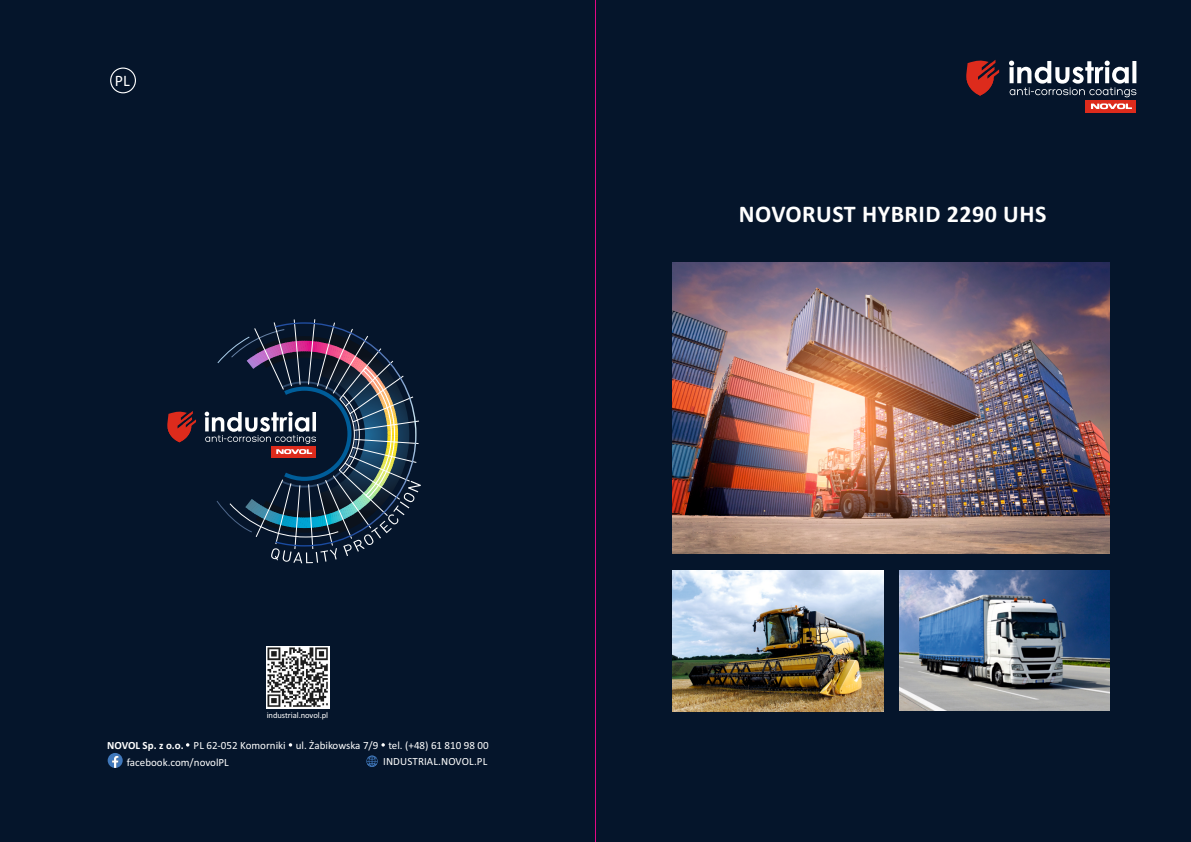
<style>
.page{position:relative;width:1191px;height:842px;background:#05152b}
.page>*{position:absolute;margin:0;border:0;box-sizing:border-box;transform-origin:0 0}
.t1{font:700 24px "Calibri";letter-spacing:.02em;color:#fff}
.t2{font:16px "Calibri";color:#fff}
.t3{font:11px "Calibri";color:#fff}
.t4{font:8.6px "Calibri";letter-spacing:-.01em;color:#fff}
.s1{font-weight:700}
</style>
<div class="page">
<img style="left:267px;top:646px;width:62px;height:63px">
<svg style="left:366px;top:756px;width:12px;height:11px"></svg>
<svg style="left:186px;top:743px;width:3px;height:4px"></svg>
<svg style="left:289px;top:743px;width:3px;height:4px"></svg>
<svg style="left:381px;top:743px;width:4px;height:4px"></svg>
<div style="left:110px;top:68px;width:26px;height:25px;border:1px solid #fff;border-radius:50%"></div>
<svg style="left:108px;top:753px;width:15px;height:15px"></svg>
<svg style="left:1009px;top:61px;width:127px;height:36px"></svg>
<div style="left:1085px;top:100px;width:51px;height:13px;background:#dd2b1c"></div>
<svg style="left:1091px;top:103px;width:41px;height:6px"></svg>
<svg style="left:167px;top:411px;width:29px;height:31px"></svg>
<svg style="left:966px;top:60px;width:33px;height:36px"></svg>
<svg style="left:205px;top:319px;width:216px;height:244px"></svg>
<hr style="left:595px;top:0;width:1px;height:842px;background:#e10886">
<img style="left:672px;top:570px;width:211px;height:141px">
<img style="left:672px;top:262px;width:437px;height:292px">
<img style="left:899px;top:571px;width:210px;height:140px">
<h2 class="t2" style="left:115px;top:74px;width:16px">PL</h2>
<p class="t4" style="left:267px;top:711px;width:63px">industrial.novol.pl</p>
<p class="t3" style="left:107px;top:740px;width:383px"><span class="s1">NOVOL Sp. z o.o.</span> PL 62-052 Komorniki ul. Żabikowska 7/9 tel. (+48) 61 810 98 00</p>
<p class="t3" style="left:127px;top:757px;width:104px">facebook.com/novolPL</p>
<p class="t3" style="left:383px;top:757px;width:106px">INDUSTRIAL.NOVOL.PL</p>
<h1 class="t1" style="left:738px;top:204px;width:309px">NOVORUST HYBRID 2290 UHS</h1>
</div>
